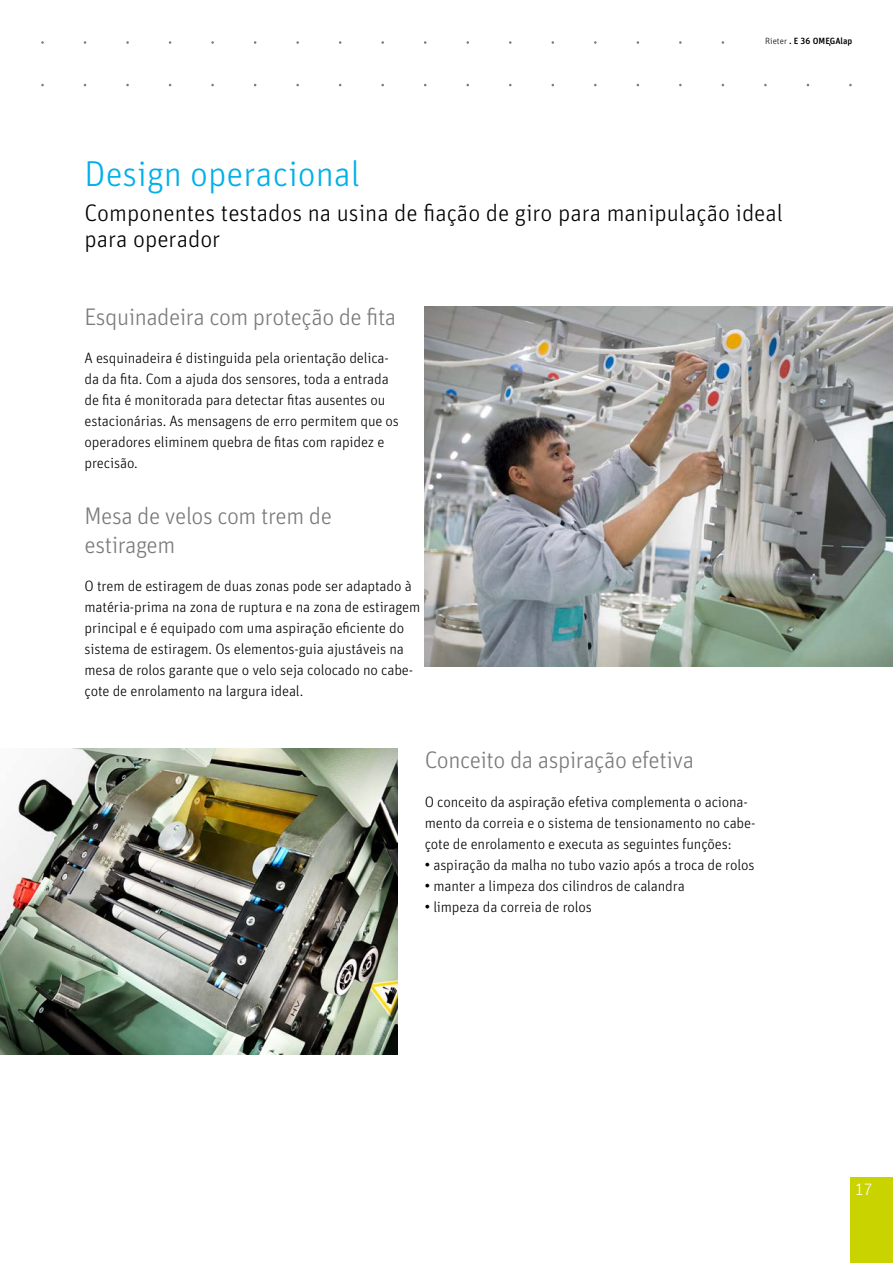
<style>
.page{position:relative;width:893px;height:1263px;background:#fff}
.page>*{position:absolute;margin:0;border:0;box-sizing:border-box;transform-origin:0 0}
.t1{font:300 36px "Unit Pro";color:#00b0e9}
.t2{font:300 24px/28.5px "Unit Pro";letter-spacing:-.02em;color:#7c7b7b}
.t3{font:300 24px/26.2px "Unit Pro";color:#000}
.t4{font:300 16.5px "Unit Pro";color:#fff}
.t5{font:300 15px/21px "Unit Pro";letter-spacing:-.01em;color:#000}
.t6{font:500 9px "Unit Pro";color:#000}
.s1{font-weight:300}
.s2{font-family:"Arial";font-weight:400}
</style>
<div class="page">
<img style="left:425px;top:306px;width:468px;height:360px">
<img style="left:0;top:749px;width:397px;height:306px">
<div style="left:850px;top:1178px;width:43px;height:85px;background:#c8d300"></div>
<p class="t6" style="left:765px;top:34px;width:89px"><span class="s1">Rieter</span> OMEGAlap E 36</p>
<p class="t6" style="left:789px;top:34px;width:65px">. E 36 OMEGAlap</p>
<h1 class="t1" style="left:85px;top:149px;width:277px">Design operacional</h1>
<h2 class="t3" style="left:85px;top:198px;width:700px">Componentes testados na usina de fiação de giro para manipulação ideal para operador</h2>
<h2 class="t2" style="left:85px;top:302px;width:313px">Esquinadeira com proteção de fita</h2>
<p class="t5" style="left:85px;top:347px;width:316px">A esquinadeira é distinguida pela orientação delica&shy;da da fita. Com a ajuda dos sensores, toda a entrada de fita é monitorada para detectar fitas ausentes ou estacionárias. As mensagens de erro permitem que os operadores eliminem quebra de fitas com rapidez e precisão.</p>
<h2 class="t2" style="left:85px;top:500px;width:249px">Mesa de velos com trem de estiragem</h2>
<p class="t5" style="left:85px;top:574px;width:337px">O trem de estiragem de duas zonas pode ser adaptado à matéria-prima na zona de ruptura e na zona de estiragem principal e é equipado com uma aspiração eficiente do sistema de estiragem. Os elementos-guia ajustáveis na mesa de rolos garante que o velo seja colocado no cabe&shy;çote de enrolamento na largura ideal.</p>
<h2 class="t2" style="left:425px;top:744px;width:271px">Conceito da aspiração efetiva</h2>
<p class="t5" style="left:425px;top:791px;width:332px">O conceito da aspiração efetiva complementa o aciona&shy;mento da correia e o sistema de tensionamento no cabe&shy;çote de enrolamento e executa as seguintes funções:</p>
<p class="t5" style="left:425px;top:854px;width:331px"><span class="s2">•</span> aspiração da malha no tubo vazio após a troca de rolos</p>
<p class="t5" style="left:425px;top:875px;width:262px"><span class="s2">•</span> manter a limpeza dos cilindros de calandra</p>
<p class="t5" style="left:425px;top:896px;width:169px"><span class="s2">•</span> limpeza da correia de rolos</p>
<p class="t4" style="left:855px;top:1178px;width:20px">17</p>
</div>
